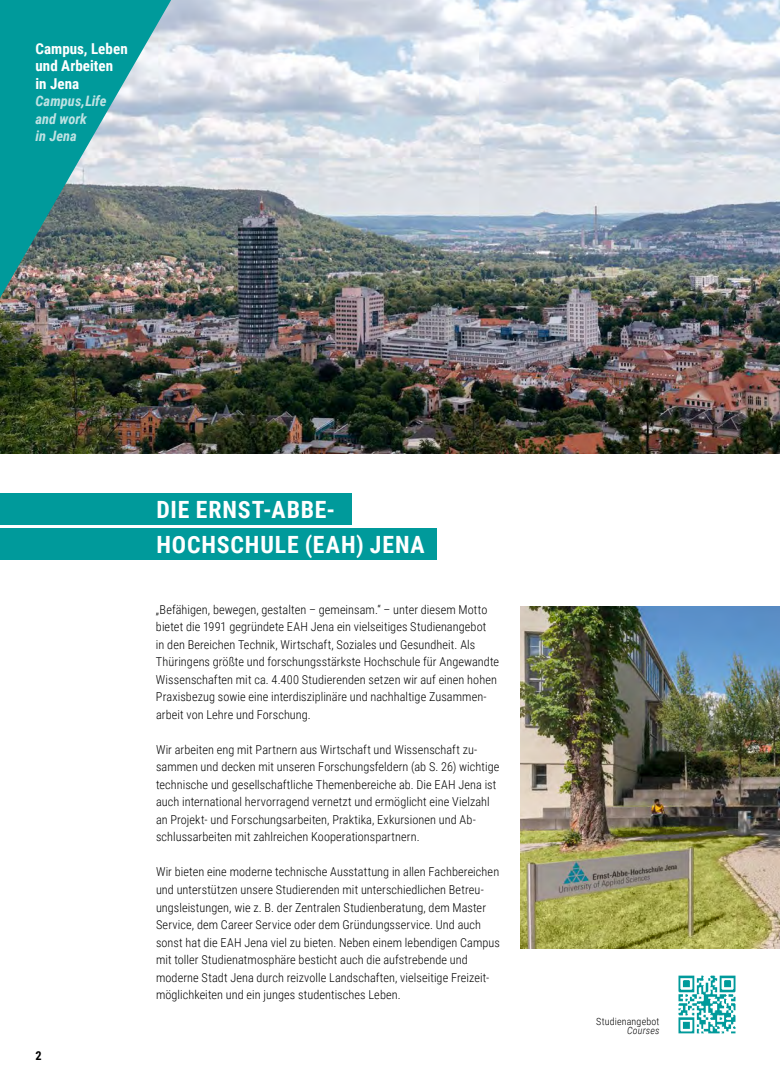
<style>
.page{position:relative;width:780px;height:1081px;background:#fff}
.page>*{position:absolute;margin:0;border:0;box-sizing:border-box;transform-origin:0 0}
.t1{font:700 23.75px/35px "Roboto Condensed";letter-spacing:.035em;color:#fff}
.t2{font:700 15px/17.5px "Roboto Condensed";letter-spacing:.005em;color:#fff}
.t3{font:italic 700 14.38px/17.5px "Roboto Condensed";letter-spacing:.005em;color:#bee2e3}
.t4{font:300 12.25px/17.5px "Roboto Condensed";letter-spacing:.005em;color:#000}
.t5{font:700 12.25px "Roboto Condensed";color:#000}
.t6{font:300 10px "Roboto Condensed";letter-spacing:.015em;color:#000}
.t7{font:italic 300 10px "Roboto Condensed";letter-spacing:.015em;color:#000}
</style>
<div class="page">
<img style="left:0;top:0;width:780px;height:454px">
<img style="left:520px;top:606px;width:260px;height:342px">
<img style="left:0;top:0;width:171px;height:298px">
<img style="left:678px;top:975px;width:58px;height:59px">
<div style="left:0;top:528px;width:436px;height:32px;background:#009a9b"></div>
<div style="left:0;top:493px;width:351px;height:31px;background:#009a9b"></div>
<p class="t2" style="left:35px;top:39px;width:94px">Campus, Leben und Arbeiten in Jena</p>
<p class="t3" style="left:35px;top:92px;width:72px">Campus,Life and work<br>in Jena</p>
<p class="t5" style="left:35px;top:1047px;width:8px">2</p>
<h1 class="t1" style="left:156px;top:491px;width:270px">DIE ERNST-ABBE-<br>HOCHSCHULE (EAH) JENA</h1>
<p class="t4" style="left:156px;top:600px;width:345px">„Befähigen, bewegen, gestalten – gemeinsam.“ – unter diesem Motto bietet die 1991 gegründete EAH Jena ein vielseitiges Studienangebot<br>in den Bereichen Technik, Wirtschaft, Soziales und Gesundheit. Als Thüringens größte und forschungsstärkste Hochschule für Angewandte Wissenschaften mit ca. 4.400 Studierenden setzen wir auf einen hohen Praxisbezug sowie eine interdisziplinäre und nachhaltige Zusammen&shy;arbeit von Lehre und Forschung.</p>
<p class="t4" style="left:156px;top:740px;width:345px">Wir arbeiten eng mit Partnern aus Wirtschaft und Wissenschaft zu&shy;sammen und decken mit unseren Forschungsfeldern (ab S. 26) wichtige technische und gesellschaftliche Themenbereiche ab. Die EAH Jena ist auch international hervorragend vernetzt und ermöglicht eine Vielzahl an Projekt- und Forschungsarbeiten, Praktika, Exkursionen und Ab&shy;schlussarbeiten mit zahlreichen Kooperationspartnern.</p>
<p class="t4" style="left:156px;top:863px;width:345px">Wir bieten eine moderne technische Ausstattung in allen Fachbereichen und unterstützen unsere Studierenden mit unterschiedlichen Betreu&shy;ungsleistungen, wie z. B. der Zentralen Studienberatung, dem Master Service, dem Career Service oder dem Gründungsservice. Und auch sonst hat die EAH Jena viel zu bieten. Neben einem lebendigen Campus mit toller Studienatmosphäre besticht auch die aufstrebende und moderne Stadt Jena durch reizvolle Landschaften, vielseitige Freizeit&shy;möglichkeiten und ein junges studentisches Leben.</p>
<p class="t6" style="left:596px;top:1014px;width:65px">Studienangebot</p>
<p class="t7" style="left:627px;top:1023px;width:34px">Courses</p>
</div>
